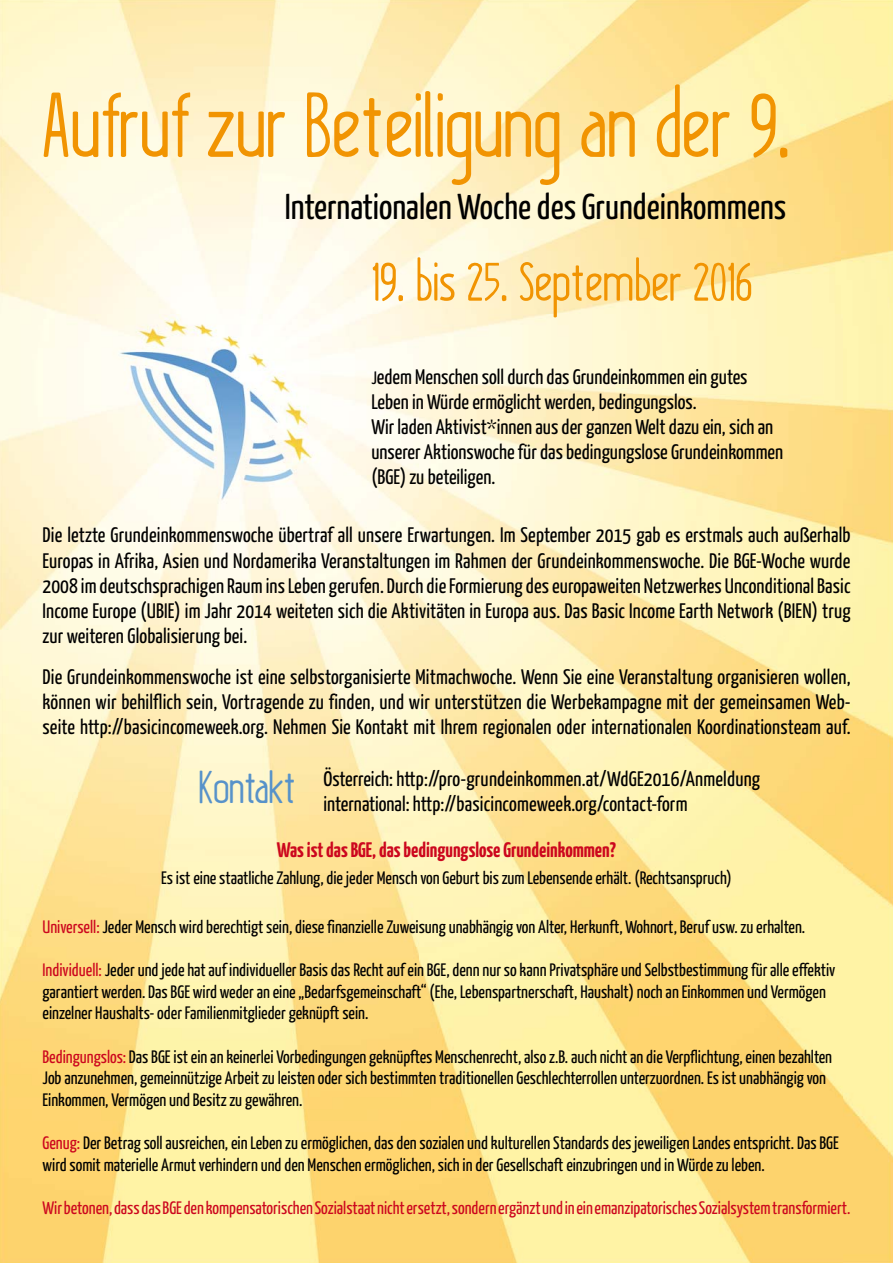
<style>
.page{position:relative;width:893px;height:1263px;background:#fff}
.page>*{position:absolute;margin:0;border:0;box-sizing:border-box;transform-origin:0 0}
.t1{font:90px "Kraftstoff";color:#f19402}
.t2{font:54px "Kraftstoff";color:#f19402}
.t3{font:45px "Kraftstoff";color:#5792c9}
.t4{font:36px "Yanone Kaffeesatz";color:#000}
.t5{font:21px/25.2px "Yanone Kaffeesatz";color:#000}
.t6{font:700 21px "Yanone Kaffeesatz";color:#cc071e}
.t7{font:18px/21.6px "Yanone Kaffeesatz";color:#000}
.t8{font:18px "Yanone Kaffeesatz";color:#cc071e}
.s1{font-size:18px}
.s2{color:#cc071e}
</style>
<div class="page">
<img style="left:0;top:0;width:893px;height:1263px">
<h1 class="t1" style="left:41px;top:79px;width:750px">Aufruf zur Beteiligung an der 9.</h1>
<h3 class="t4" style="left:285px;top:189px;width:503px">Internationalen Woche des Grundeinkommens</h3>
<h2 class="t2" style="left:371px;top:254px;width:383px">19. bis 25. September 2016</h2>
<p class="t5" style="left:371px;top:365px;width:413px"><span class="s1">J</span>edem Menschen soll durch das Grundeinkommen ein gutes Leben in Würde ermöglicht werden, bedingungslos.<br>Wir laden Aktivist*innen aus der ganzen Welt dazu ein, sich an unserer Aktionswoche für das bedingungslose Grundeinkommen (BGE) zu beteiligen.</p>
<p class="t5" style="left:43px;top:524px;width:810px;text-align:justify">Die letzte Grundeinkommenswoche übertraf all unsere Erwartungen. Im September 2015 gab es erstmals auch außerhalb Europas in Afrika, Asien und Nordamerika Veranstaltungen im Rahmen der Grundeinkommenswoche. Die BGE-Woche wurde 2008 im deutschsprachigen Raum ins Leben gerufen. Durch die Formierung des europaweiten Netzwerkes Unconditional Basic Income Europe (UBIE) im Jahr 2014 weiteten sich die Aktivitäten in Europa aus. Das Basic Income Earth Network (BIEN) trug zur weiteren Globalisierung bei.</p>
<p class="t5" style="left:43px;top:665px;width:810px;text-align:justify">Die Grundeinkommenswoche ist eine selbstorganisierte Mitmachwoche. Wenn Sie eine Veranstaltung organisieren wollen, können wir behilflich sein, Vortragende zu finden, und wir unterstützen die Werbekampagne mit der gemeinsamen Web&shy;seite http://basicincomeweek.org. Nehmen Sie Kontakt mit Ihrem regionalen oder internationalen Koordinationsteam auf.</p>
<p class="t5" style="left:324px;top:767px;width:438px">Österreich: http://pro-grundeinkommen.at/WdGE2016/Anmeldung international: http://basicincomeweek.org/contact-form</p>
<p class="t6" style="left:277px;top:840px;width:340px">Was ist das BGE, das bedingungslose Grundeinkommen?</p>
<p class="t7" style="left:161px;top:868px;width:572px">Es ist eine staatliche Zahlung, die jeder Mensch von Geburt bis zum Lebensende erhält. (Rechtsanspruch)</p>
<p class="t7" style="left:43px;top:917px;width:764px"><span class="s2">Universell:</span> Jeder Mensch wird berechtigt sein, diese finanzielle Zuweisung unabhängig von Alter, Herkunft, Wohnort, Beruf usw. zu erhalten.</p>
<p class="t7" style="left:43px;top:960px;width:794px"><span class="s2">Individuell:</span> Jeder und jede hat auf individueller Basis das Recht auf ein BGE, denn nur so kann Privatsphäre und Selbstbestimmung für alle effektiv garantiert werden. Das BGE wird weder an eine „Bedarfsgemeinschaft“ (Ehe, Lebenspartnerschaft, Haushalt) noch an Einkommen und Vermögen einzelner Haushalts- oder Familienmitglieder geknüpft sein.</p>
<p class="t7" style="left:43px;top:1046px;width:791px"><span class="s2">Bedingungslos:</span>Das BGE ist ein an keinerlei Vorbedingungen geknüpftes Menschenrecht, also z.B. auch nicht an die Verpflichtung, einen bezahlten<br>Job anzunehmen, gemeinnützige Arbeit zu leisten oder sich bestimmten traditionellen Geschlechterrollen unterzuordnen. Es ist unabhängig von<br>Einkommen, Vermögen und Besitz zu gewähren.</p>
<p class="t7" style="left:43px;top:1133px;width:798px"><span class="s2">Genug:</span> Der Betrag soll ausreichen, ein Leben zu ermöglichen, das den sozialen und kulturellen Standards des jeweiligen Landes entspricht. Das BGE wird somit materielle Armut verhindern und den Menschen ermöglichen, sich in der Gesellschaft einzubringen und in Würde zu leben.</p>
<p class="t8" style="left:43px;top:1199px;width:809px">Wir betonen, dass das BGE den kompensatorischen Sozialstaat nicht ersetzt, sondern ergänzt und in ein emanzipatorisches Sozialsystem transformiert.</p>
<h3 class="t3" style="left:199px;top:763px;width:99px">Kontakt</h3>
</div>
